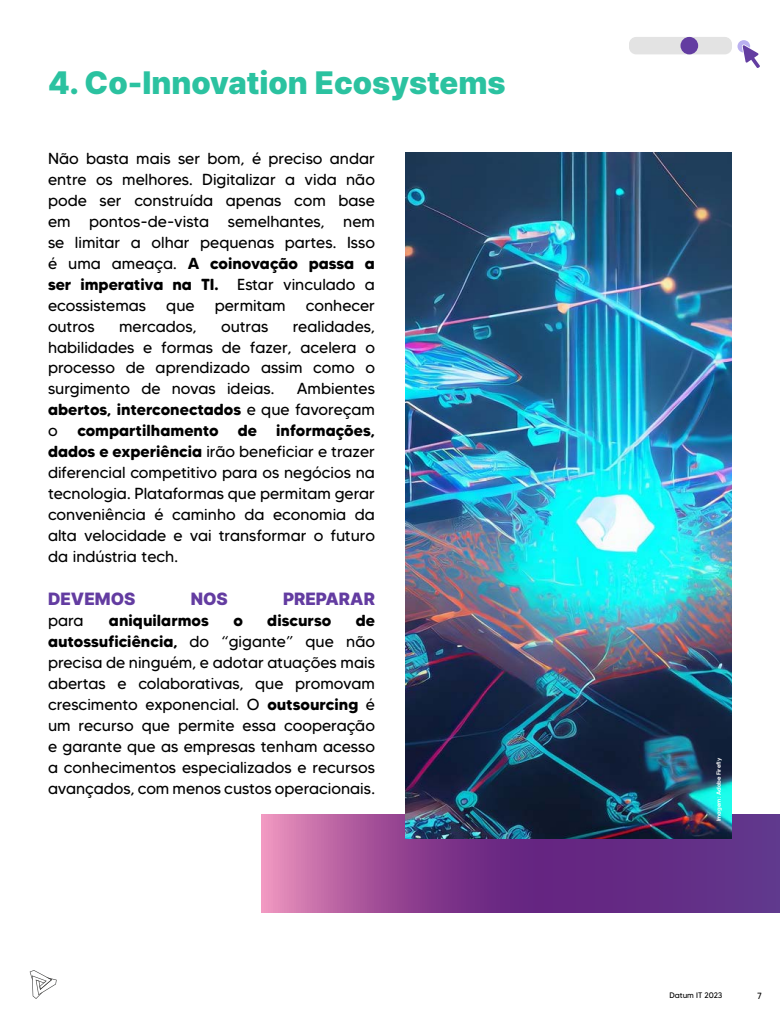
<style>
.page{position:relative;width:780px;height:1017px;background:#fff}
.page>*{position:absolute;margin:0;border:0;box-sizing:border-box;transform-origin:0 0}
.t1{font:900 32px "Pretendard";color:#2bc2a0}
.t2{font:900 17.5px "Pretendard";color:#633ca1}
.t3{font:16px/21px "MADE Tommy Soft";color:#000;text-align:justify}
.t4{font:700 16px "MADE Tommy Soft";color:#000}
.t5{font:9px "MADE Tommy Soft";color:#000}
.t6{font:8px "MADE Tommy Soft";letter-spacing:-.005em;color:#000}
.t7{font:500 6px "MADE Tommy Soft";color:#fff}
.s1{font-weight:700}
</style>
<div class="page">
<svg style="left:261px;top:815px;width:519px;height:97px;background:#844190"></svg>
<img style="left:405px;top:152px;width:327px;height:686px">
<div style="left:629px;top:37px;width:103px;height:17px;background:#e3e3e3;border-radius:7px"></div>
<div style="left:681px;top:37px;width:17px;height:17px;background:#633da1;border-radius:50%"></div>
<svg style="left:737px;top:40px;width:23px;height:28px"></svg>
<svg style="left:30px;top:970px;width:27px;height:29px"></svg>
<h1 class="t1" style="left:48px;top:59px;width:459px">4. Co-Innovation Ecosystems</h1>
<p class="t3" style="left:48px;top:147px;width:329px">Não basta mais ser bom, é preciso andar entre os melhores. Digitalizar a vida não pode ser construída apenas com base em pontos-de-vista semelhantes, nem se limitar a olhar pequenas partes. Isso é uma ameaça. <span class="s1">A coinovação passa a ser imperativa na TI.</span> Estar vinculado a ecossistemas</p>
<p class="t3" style="left:166px;top:294px;width:30px">que</p>
<p class="t3" style="left:215px;top:294px;width:72px">permitam</p>
<p class="t3" style="left:306px;top:294px;width:71px">conhecer</p>
<p class="t3" style="left:48px;top:315px;width:329px;text-indent:245px">realidades, habilidades e formas de fazer, acelera o processo de aprendizado assim como o surgimento de novas ideias.</p>
<p class="t3" style="left:48px;top:315px;width:48px">outros</p>
<p class="t3" style="left:119px;top:315px;width:79px">mercados,</p>
<p class="t3" style="left:221px;top:315px;width:49px">outras</p>
<p class="t3" style="left:48px;top:378px;width:329px;text-indent:249px">Ambientes <span class="s1">abertos, interconectados</span> e que favoreçam o <span class="s1">compartilhamento de informações, dados e experiência</span> irão beneficiar e trazer diferencial competitivo para os negócios na tecnologia. Plataformas que permitam gerar conveniência é caminho da economia da alta velocidade e vai transformar o futuro da indústria tech.</p>
<p class="t2" style="left:48px;top:585px;width:89px">DEVEMOS</p>
<p class="t2" style="left:191px;top:585px;width:39px">NOS</p>
<p class="t2" style="left:283px;top:585px;width:93px">PREPARAR</p>
<p class="t3" style="left:48px;top:609px;width:37px">para</p>
<p class="t4" style="left:109px;top:610px;width:101px">aniquilarmos</p>
<p class="t4" style="left:233px;top:610px;width:11px">o</p>
<p class="t4" style="left:267px;top:610px;width:65px">discurso</p>
<p class="t3" style="left:48px;top:609px;width:329px;text-indent:308px"><span class="s1">de autossuficiência,</span> do “gigante” que não precisa de ninguém, e adotar atuações mais abertas e colaborativas, que promovam crescimento exponencial. O <span class="s1">outsourcing</span> é um recurso que permite essa cooperação e garante que as empresas tenham acesso a conhecimentos especializados e recursos avançados, com menos custos operacionais.</p>
<p class="t7" style="left:715px;top:821px;width:65px;rotate:-90deg">Imagem: Adobe Firefly</p>
<p class="t6" style="left:670px;top:991px;width:54px">Datum IT 2023</p>
<p class="t5" style="left:757px;top:990px;width:6px">7</p>
</div>
